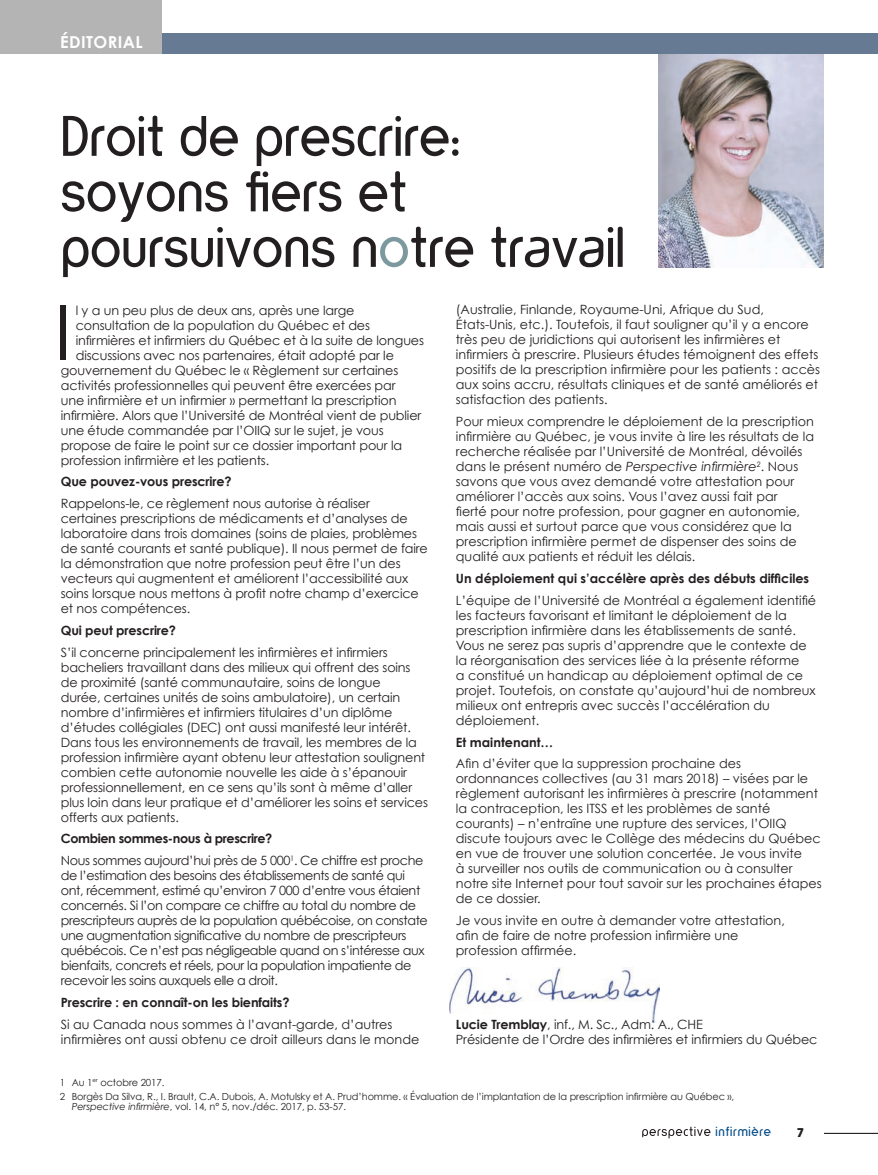
<style>
.page{position:relative;width:878px;height:1175px;background:#fff}
.page>*{position:absolute;margin:0;border:0;box-sizing:border-box;transform-origin:0 0}
.t1{font:75.45px "Century Gothic";color:#231f20}
.t2{font:60px/55.5px "yorkville";color:#231f20}
.t3{font:700 16.5px "Century Gothic";letter-spacing:.025em;color:#fff}
.t4{font:13.95px "yorkville";letter-spacing:.05em;color:#004985}
.t5{font:12.75px/15px "Century Gothic";letter-spacing:-.01em;color:#231f20}
.t6{font:12.75px/15px "Century Gothic";letter-spacing:-.03em;color:#231f20}
.t7{font:700 12.75px "Century Gothic";letter-spacing:-.01em;color:#231f20}
.t8{font:700 12px "Avant Garde";color:#231f20}
.t9{font:9.75px/14px "Century Gothic";letter-spacing:-.01em;color:#231f20}
.s1{color:#7c99a0}
.s2{font-style:italic}
.s3{font-weight:700}
</style>
<div class="page">
<svg style="left:642px;top:1126px;width:68px;height:12px"></svg>
<hr style="left:824px;top:1132px;width:54px;height:1px;background:#231f20">
<img style="left:658px;top:54px;width:166px;height:213px">
<div style="left:0;top:33px;width:878px;height:21px;background:#677a93"></div>
<div style="left:0;top:0;width:161px;height:54px;background:#b5b4b4"></div>
<img style="left:449px;top:967px;width:210px;height:55px">
<p class="t3" style="left:60px;top:32px;width:84px">ÉDITORIAL</p>
<h2 class="t2" style="left:61px;top:107px;width:565px">Droit de prescrire: soyons fiers et poursuivons n<span class="s1">o</span>tre travail</h2>
<h1 class="t1" style="left:55px;top:286px;width:19px">I</h1>
<p class="t5" style="left:76px;top:302px;width:280px">l y a un peu plus de deux ans, après une large</p>
<p class="t5" style="left:456px;top:302px;width:366px">(Australie, Finlande, Royaume-Uni, Afrique du Sud, États-Unis, etc.). Toutefois, il faut souligner qu’il y a encore très peu de juridictions qui autorisent les infirmières et infirmiers à prescrire. Plusieurs études témoignent des effets positifs de la prescription infirmière pour les patients : accès aux soins accru, résultats cliniques et de santé améliorés et satisfaction des patients.</p>
<p class="t5" style="left:456px;top:414px;width:359px">Pour mieux comprendre le déploiement de la prescription infirmière au Québec, je vous invite à lire les résultats de la recherche réalisée par l’Université de Montréal, dévoilés dans le présent numéro de <span class="s2">Perspective infirmière</span><sup>2</sup>. Nous savons que vous avez demandé votre attestation pour améliorer l’accès aux soins. Vous l’avez aussi fait par<br>fierté pour notre profession, pour gagner en autonomie, mais aussi et surtout parce que vous considérez que la prescription infirmière permet de dispenser des soins de qualité aux patients et réduit les délais.</p>
<p class="t7" style="left:456px;top:570px;width:355px">Un déploiement qui s’accélère après des débuts difficiles</p>
<p class="t5" style="left:456px;top:592px;width:362px">L’équipe de l’Université de Montréal a également identifié les facteurs favorisant et limitant le déploiement de la prescription infirmière dans les établissements de santé.<br>Vous ne serez pas supris d’apprendre que le contexte de la réorganisation des services liée à la présente réforme<br>a constitué un handicap au déploiement optimal de ce projet. Toutefois, on constate qu’aujourd’hui de nombreux milieux ont entrepris avec succès l’accélération du déploiement.</p>
<p class="t7" style="left:456px;top:734px;width:99px">Et maintenant…</p>
<p class="t5" style="left:456px;top:756px;width:367px">Afin d’éviter que la suppression prochaine des ordonnances collectives (au 31 mars 2018) – visées par le règlement autorisant les infirmières à prescrire (notamment la contraception, les ITSS et les problèmes de santé courants) – n’entraîne une rupture des services, l’OIIQ discute toujours avec le Collège des médecins du Québec en vue de trouver une solution concertée. Je vous invite<br>à surveiller nos outils de communication ou à consulter notre site Internet pour tout savoir sur les prochaines étapes de ce dossier.</p>
<p class="t5" style="left:456px;top:912px;width:330px">Je vous invite en outre à demander votre attestation, afin de faire de notre profession infirmière une profession affirmée.</p>
<p class="t5" style="left:76px;top:317px;width:296px">consultation de la population du Québec et des</p>
<p class="t5" style="left:76px;top:332px;width:350px">infirmières et infirmiers du Québec et à la suite de longues</p>
<p class="t5" style="left:76px;top:347px;width:320px">discussions avec nos partenaires, était adopté par le</p>
<p class="t5" style="left:61px;top:362px;width:339px">gouvernement du Québec le « Règlement sur certaines</p>
<p class="t5" style="left:61px;top:377px;width:336px">activités professionnelles qui peuvent être exercées par</p>
<p class="t5" style="left:61px;top:392px;width:337px">une infirmière et un infirmier » permettant la prescription</p>
<p class="t5" style="left:61px;top:407px;width:362px">infirmière. Alors que l’Université de Montréal vient de publier</p>
<p class="t5" style="left:61px;top:422px;width:324px">une étude commandée par l’OIIQ sur le sujet, je vous</p>
<p class="t5" style="left:61px;top:437px;width:343px">propose de faire le point sur ce dossier important pour la</p>
<p class="t5" style="left:61px;top:452px;width:210px">profession infirmière et les patients.</p>
<p class="t7" style="left:61px;top:473px;width:172px">Que pouvez-vous prescrire?</p>
<p class="t5" style="left:61px;top:496px;width:368px">Rappelons-le, ce règlement nous autorise à réaliser certaines prescriptions de médicaments et d’analyses de laboratoire dans trois domaines (soins de plaies, problèmes de santé courants et santé publique). Il nous permet de faire la démonstration que notre profession peut être l’un des vecteurs qui augmentent et améliorent l’accessibilité aux soins lorsque nous mettons à profit notre champ d’exercice et nos compétences.</p>
<p class="t7" style="left:61px;top:622px;width:117px">Qui peut prescrire?</p>
<p class="t5" style="left:61px;top:644px;width:369px">S’il concerne principalement les infirmières et infirmiers bacheliers travaillant dans des milieux qui offrent des soins de proximité (santé communautaire, soins de longue<br>durée, certaines unités de soins ambulatoire), un certain nombre d’infirmières et infirmiers titulaires d’un diplôme d’études collégiales (DEC) ont aussi manifesté leur intérêt.<br>Dans tous les environnements de travail, les membres de la profession infirmière ayant obtenu leur attestation soulignent combien cette autonomie nouvelle les aide à s’épanouir professionnellement, en ce sens qu’ils sont à même d’aller plus loin dans leur pratique et d’améliorer les soins et services offerts aux patients.</p>
<p class="t6" style="left:61px;top:827px;width:364px;line-height:21.8px"><span class="s3">Combien sommes-nous à prescrire?<br></span>Nous sommes aujourd’hui près de 5 000<sup>1</sup>. Ce chiffre est proche</p>
<p class="t6" style="left:61px;top:868px;width:368px">de l’estimation des besoins des établissements de santé qui ont, récemment, estimé qu’environ 7 000 d’entre vous étaient concernés. Si l’on compare ce chiffre au total du nombre de prescripteurs auprès de la population québécoise, on constate une augmentation significative du nombre de prescripteurs québécois. Ce n’est pas négligeable quand on s’intéresse aux bienfaits, concrets et réels, pour la population impatiente de recevoir les soins auxquels elle a droit.</p>
<p class="t7" style="left:61px;top:994px;width:230px">Prescrire : en connaît-on les bienfaits?</p>
<p class="t5" style="left:61px;top:1016px;width:360px">Si au Canada nous sommes à l’avant-garde, d’autres infirmières ont aussi obtenu ce droit ailleurs dans le monde</p>
<p class="t5" style="left:456px;top:1016px;width:363px"><span class="s3">Lucie Tremblay</span>, inf., M. Sc., Adm. A., CHE<br>Présidente de l’Ordre des infirmières et infirmiers du Québec</p>
<p class="t9" style="left:60px;top:1074px;width:676px">1 Au 1<sup>er</sup> octobre 2017.<br>2 Borgès Da Silva, R., I. Brault, C.A. Dubois, A. Motulsky et A. Prud’homme. « Évaluation de l’implantation de la prescription infirmière au Québec »,</p>
<p class="t9" style="left:72px;top:1099px;width:276px"><span class="s2">Perspective infirmière</span>, vol. 14, n° 5, nov./déc. 2017, p. 53-57.</p>
<p class="t4" style="left:715px;top:1122px;width:57px">infirmière</p>
<p class="t8" style="left:797px;top:1124px;width:9px">7</p>
</div>
